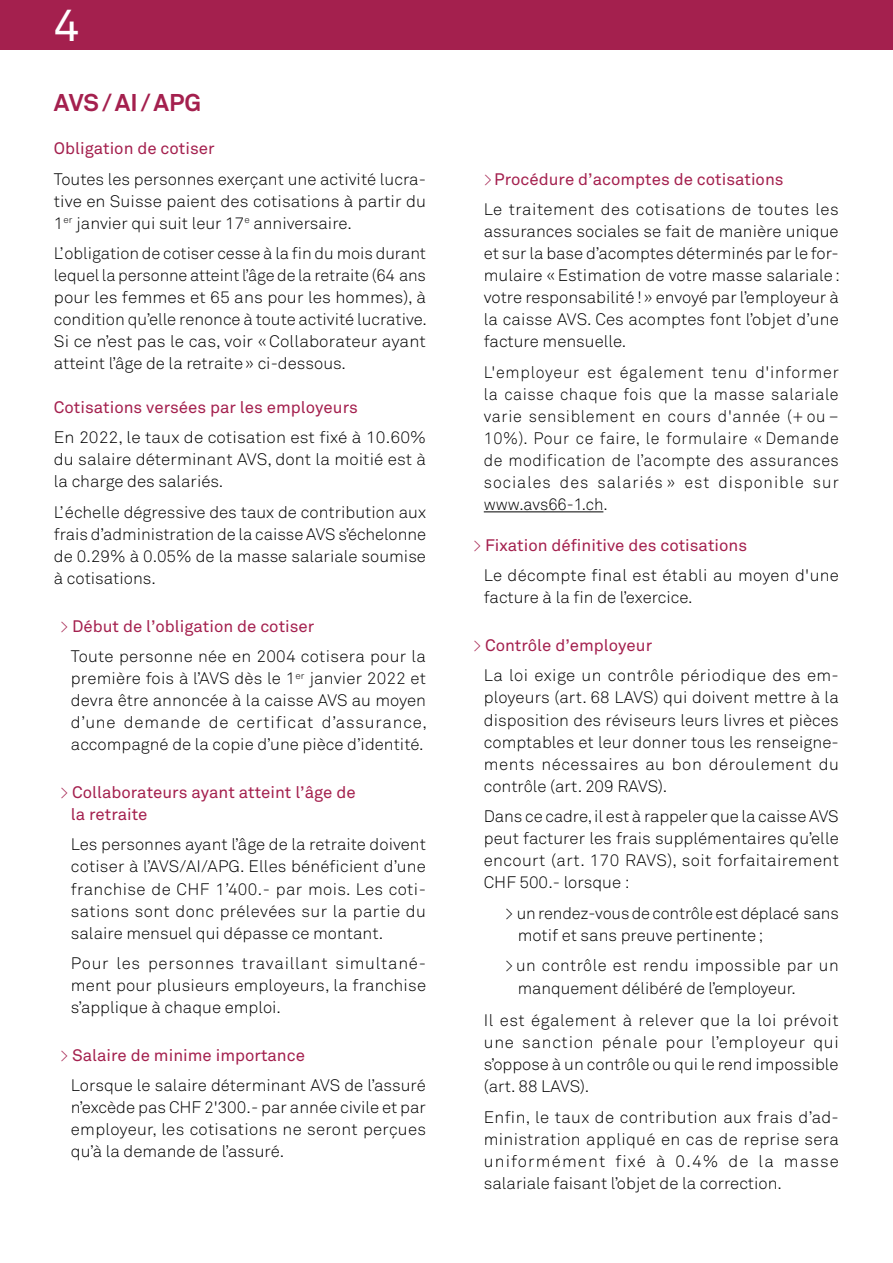
<style>
.page{position:relative;width:893px;height:1263px;background:#fff}
.page>*{position:absolute;margin:0;border:0;box-sizing:border-box;transform-origin:0 0}
.t1{font:45px "Akkurat";color:#fff}
.t2{font:700 24px "Akkurat";color:#a4204e}
.t3{font:300 16.5px/22px "Akkurat";color:#000;text-align:justify}
.t4{font:300 16.5px/22px "Akkurat";color:#000;text-align:justify;scale:1.04 1}
.t5{font:16.5px/22px "Akkurat";color:#a4204e}
.t6{font:300 16.5px/30.6px "Akkurat";letter-spacing:.03em;color:#000}
.t7{font:300 16.5px/30.6px "Akkurat";letter-spacing:.02em;color:#000}
.t8{font:300 16.5px/30.6px "Akkurat";letter-spacing:.025em;color:#000}
.s1{color:#a4204e}
.s2{font-weight:400;color:#a4204e}
.s3{font-weight:300}
</style>
<div class="page">
<div style="left:0;top:0;width:893px;height:50px;background:#a4204e"></div>
<hr style="left:484px;top:511px;width:119px;height:1px;background:#000">
<h1 class="t1" style="left:54px;top:-1px;width:27px">4</h1>
<h2 class="t2" style="left:54px;top:87px;width:149px">AVS/AI/APG</h2>
<p class="t5" style="left:54px;top:138px;width:162px">Obligation de cotiser</p>
<p class="t3" style="left:54px;top:168px;width:374px">Toutes les personnes exerçant une activité lucra&shy;tive en Suisse paient des cotisations à partir du 1<sup>er</sup> janvier qui suit leur 17<sup>e</sup> anniversaire.</p>
<p class="t3" style="left:54px;top:243px;width:375px">L’obligation de cotiser cesse à la fin du mois durant lequel la personne atteint l’âge de la retraite (64 ans pour les femmes et 65 ans pour les hommes), à condition qu’elle renonce à toute activité lucrative.<br>Si ce n’est pas le cas, voir «Collaborateur ayant atteint l’âge de la retraite» ci-dessous.</p>
<p class="t5" style="left:54px;top:396px;width:305px">Cotisations versées par les employeurs</p>
<p class="t4" style="left:54px;top:427px;width:359px">En 2022, le taux de cotisation est fixé à 10.60% du salaire déterminant AVS, dont la moitié est à la charge des salariés.</p>
<p class="t3" style="left:54px;top:501px;width:374px">L’échelle dégressive des taux de contribution aux frais d’administration de la caisse AVS s’échelonne de 0.29% à 0.05% de la masse salariale soumise à cotisations.</p>
<p class="t3" style="left:71px;top:611px;width:357px;line-height:30.6px;text-indent:-11px"><span class="s1">&gt;</span> <span class="s2">Début de l’obligation de cotiser<br></span>Toute personne née en 2004 cotisera pour la</p>
<p class="t3" style="left:71px;top:668px;width:358px">première fois à l’AVS dès le 1<sup>er</sup> janvier 2022 et devra être annoncée à la caisse AVS au moyen d’une demande de certificat d’assurance, accompagné de la copie d’une pièce d’identité.</p>
<p class="t5" style="left:71px;top:781px;width:286px;text-indent:-11px"><span class="s3">&gt;</span> Collaborateurs ayant atteint l’âge de la retraite</p>
<p class="t3" style="left:71px;top:834px;width:357px">Les personnes ayant l’âge de la retraite doivent cotiser à l’AVS/AI/APG. Elles bénéficient d’une franchise de CHF 1’400.- par mois. Les coti&shy;sations sont donc prélevées sur la partie du salaire mensuel qui dépasse ce montant.</p>
<p class="t3" style="left:71px;top:953px;width:357px">Pour les personnes travaillant simultané&shy;ment pour plusieurs employeurs, la franchise s’applique à chaque emploi.</p>
<p class="t3" style="left:71px;top:1040px;width:357px;line-height:30.6px;text-indent:-11px"><span class="s1">&gt;</span> <span class="s2">Salaire de minime importance<br></span>Lorsque le salaire déterminant AVS de l’assuré</p>
<p class="t3" style="left:71px;top:1097px;width:357px">n’excède pas CHF 2'300.- par année civile et par employeur, les cotisations ne seront perçues qu’à la demande de l’assuré.</p>
<p class="t6" style="left:484px;top:164px;width:356px"><span class="s1">&gt;</span><span class="s2">Procédure d’acomptes de cotisations<br></span>Le traitement des cotisations de toutes les</p>
<p class="t3" style="left:484px;top:221px;width:358px">assurances sociales se fait de manière unique et sur la base d’acomptes déterminés par le for&shy;mulaire «Estimation de votre masse salariale: votre responsabilité!» envoyé par l’employeur à la caisse AVS. Ces acomptes font l’objet d’une facture mensuelle.</p>
<p class="t3" style="left:484px;top:361px;width:357px">L'employeur est également tenu d'informer la caisse chaque fois que la masse salariale varie sensiblement en cours d'année (+ ou – 10%). Pour ce faire, le formulaire « Demande de modification de l’acompte des assurances sociales des salariés » est disponible sur www.avs66-1.ch.</p>
<p class="t7" style="left:484px;top:530px;width:357px;text-indent:-11px"><span class="s1">&gt;</span> <span class="s2">Fixation définitive des cotisations<br></span>Le décompte final est établi au moyen d'une</p>
<p class="t3" style="left:484px;top:587px;width:210px">facture à la fin de l’exercice.</p>
<p class="t8" style="left:484px;top:630px;width:357px;text-indent:-11px"><span class="s1">&gt;</span> <span class="s2">Contrôle d’employeur<br></span>La loi exige un contrôle périodique des em-</p>
<p class="t3" style="left:484px;top:687px;width:357px">ployeurs (art. 68 LAVS) qui doivent mettre à la disposition des réviseurs leurs livres et pièces comptables et leur donner tous les renseigne&shy;ments nécessaires au bon déroulement du contrôle (art. 209 RAVS).</p>
<p class="t3" style="left:484px;top:806px;width:357px">Dans ce cadre, il est à rappeler que la caisse AVS peut facturer les frais supplémentaires qu’elle encourt (art. 170 RAVS), soit forfaitairement CHF 500.- lorsque :</p>
<p class="t3" style="left:518px;top:902px;width:323px;text-indent:-13px">&gt; un rendez-vous de contrôle est déplacé sans motif et sans preuve pertinente;</p>
<p class="t3" style="left:518px;top:955px;width:322px;text-indent:-13px">&gt; un contrôle est rendu impossible par un manquement délibéré de l’employeur.</p>
<p class="t3" style="left:484px;top:1009px;width:357px">Il est également à relever que la loi prévoit une sanction pénale pour l’employeur qui s’oppose à un contrôle ou qui le rend impossible (art. 88 LAVS).</p>
<p class="t3" style="left:484px;top:1106px;width:357px">Enfin, le taux de contribution aux frais d’ad&shy;ministration appliqué en cas de reprise sera uniformément fixé à 0.4% de la masse salariale faisant l’objet de la correction.</p>
</div>
